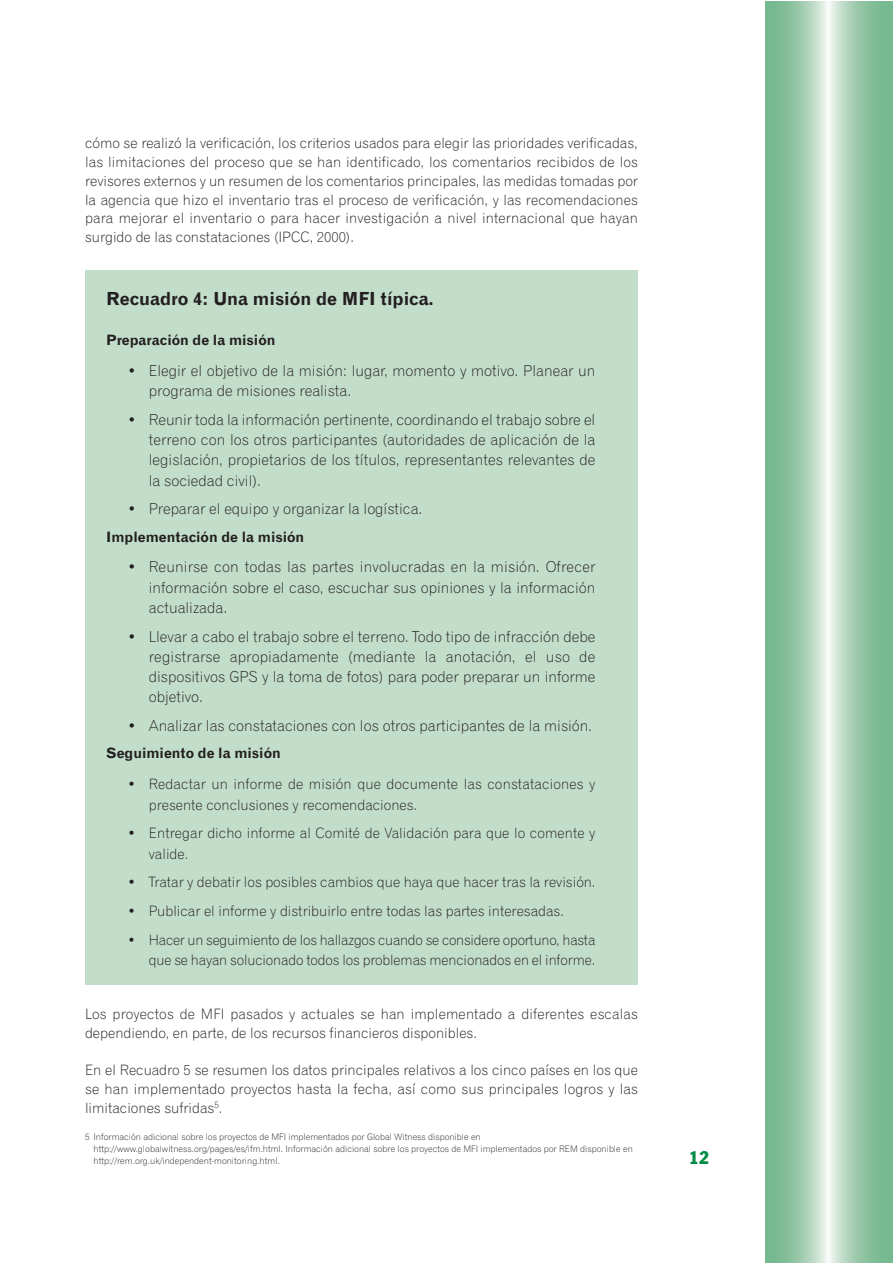
<style>
.page{position:relative;width:893px;height:1263px;background:#fff}
.page>*{position:absolute;margin:0;border:0;box-sizing:border-box;transform-origin:0 0}
.t1{font:700 18px "Grotesque";color:#231f20}
.t2{font:condensed 18px "Franklin Gothic BT";color:#008c44}
.t3{font:300 15px/20.2px "Grotesque";color:#231f20;text-align:justify}
.t4{font:300 14.25px/18.8px "Grotesque";color:#231f20}
.t5{font:700 14.25px "Grotesque";color:#231f20}
.t6{font:300 9px/12px "Grotesque";color:#231f20}
</style>
<div class="page">
<hr style="left:891px;top:2px;width:1px;height:1261px;background:#75b78e">
<div style="left:85px;top:270px;width:553px;height:715px;background:#c3ddcb"></div>
<p class="t4" style="left:85px;top:135px;width:554px;text-align:justify">cómo se realizó la verificación, los criterios usados para elegir las prioridades verificadas, las limitaciones del proceso que se han identificado, los comentarios recibidos de los revisores externos y un resumen de los comentarios principales, las medidas tomadas por la agencia que hizo el inventario tras el proceso de verificación, y las recomendaciones para mejorar el inventario o para hacer investigación a nivel internacional que hayan surgido de las constataciones (IPCC, 2000).</p>
<p class="t1" style="left:106px;top:292px;width:329px">Recuadro 4: Una misión de MFI típica.</p>
<p class="t5" style="left:106px;top:335px;width:171px">Preparación de la misión</p>
<p class="t3" style="left:149px;top:362px;width:448px;text-indent:-21px">• Elegir el objetivo de la misión: lugar, momento y motivo. Planear un programa de misiones realista.</p>
<p class="t3" style="left:149px;top:411px;width:448px;text-indent:-21px">• Reunir toda la información pertinente, coordinando el trabajo sobre el terreno con los otros participantes (autoridades de aplicación de la legislación, propietarios de los títulos, representantes relevantes de la sociedad civil).</p>
<p class="t3" style="left:128px;top:500px;width:296px">• Preparar el equipo y organizar la logística.</p>
<p class="t5" style="left:106px;top:531px;width:199px">Implementación de la misión</p>
<p class="t3" style="left:149px;top:558px;width:448px;text-indent:-21px">• Reunirse con todas las partes involucradas en la misión. Ofrecer información sobre el caso, escuchar sus opiniones y la información actualizada.</p>
<p class="t3" style="left:149px;top:628px;width:448px;text-indent:-21px">• Llevar a cabo el trabajo sobre el terreno. Todo tipo de infracción debe registrarse apropiadamente (mediante la anotación, el uso de dispositivos GPS y la toma de fotos) para poder preparar un informe objetivo.</p>
<p class="t3" style="left:128px;top:717px;width:466px">• Analizar las constataciones con los otros participantes de la misión.</p>
<p class="t5" style="left:106px;top:748px;width:176px">Seguimiento de la misión</p>
<p class="t4" style="left:149px;top:775px;width:448px;line-height:20.2px;text-indent:-21px">• Redactar un informe de misión que documente las constataciones y presente conclusiones y recomendaciones.</p>
<p class="t4" style="left:149px;top:824px;width:448px;line-height:20.2px;text-indent:-21px">• Entregar dicho informe al Comité de Validación para que lo comente y valide.</p>
<p class="t4" style="left:128px;top:874px;width:469px">• Tratar y debatir los posibles cambios que haya que hacer tras la revisión.</p>
<p class="t4" style="left:128px;top:903px;width:438px">• Publicar el informe y distribuirlo entre todas las partes interesadas.</p>
<p class="t4" style="left:128px;top:931px;width:469px;line-height:20.2px;text-align:right">• Hacer un seguimiento de los hallazgos cuando se considere oportuno, hasta que se hayan solucionado todos los problemas mencionados en el informe.</p>
<p class="t4" style="left:85px;top:1006px;width:554px">Los proyectos de MFI pasados y actuales se han implementado a diferentes escalas dependiendo, en parte, de los recursos financieros disponibles.</p>
<p class="t4" style="left:85px;top:1062px;width:554px;text-align:justify">En el Recuadro 5 se resumen los datos principales relativos a los cinco países en los que se han implementado proyectos hasta la fecha, así como sus principales logros y las limitaciones sufridas<sup>5</sup>.</p>
<p class="t6" style="left:94px;top:1131px;width:541px;text-indent:-9px">5 Información adicional sobre los proyectos de MFI implementados por Global Witness disponible en http://www.globalwitness.org/pages/es/ifm.html. Información adicional sobre los proyectos de MFI implementados por REM disponible en http://rem.org.uk/independent-monitoring.html.</p>
<p class="t2" style="left:689px;top:1151px;width:22px">12</p>
</div>
